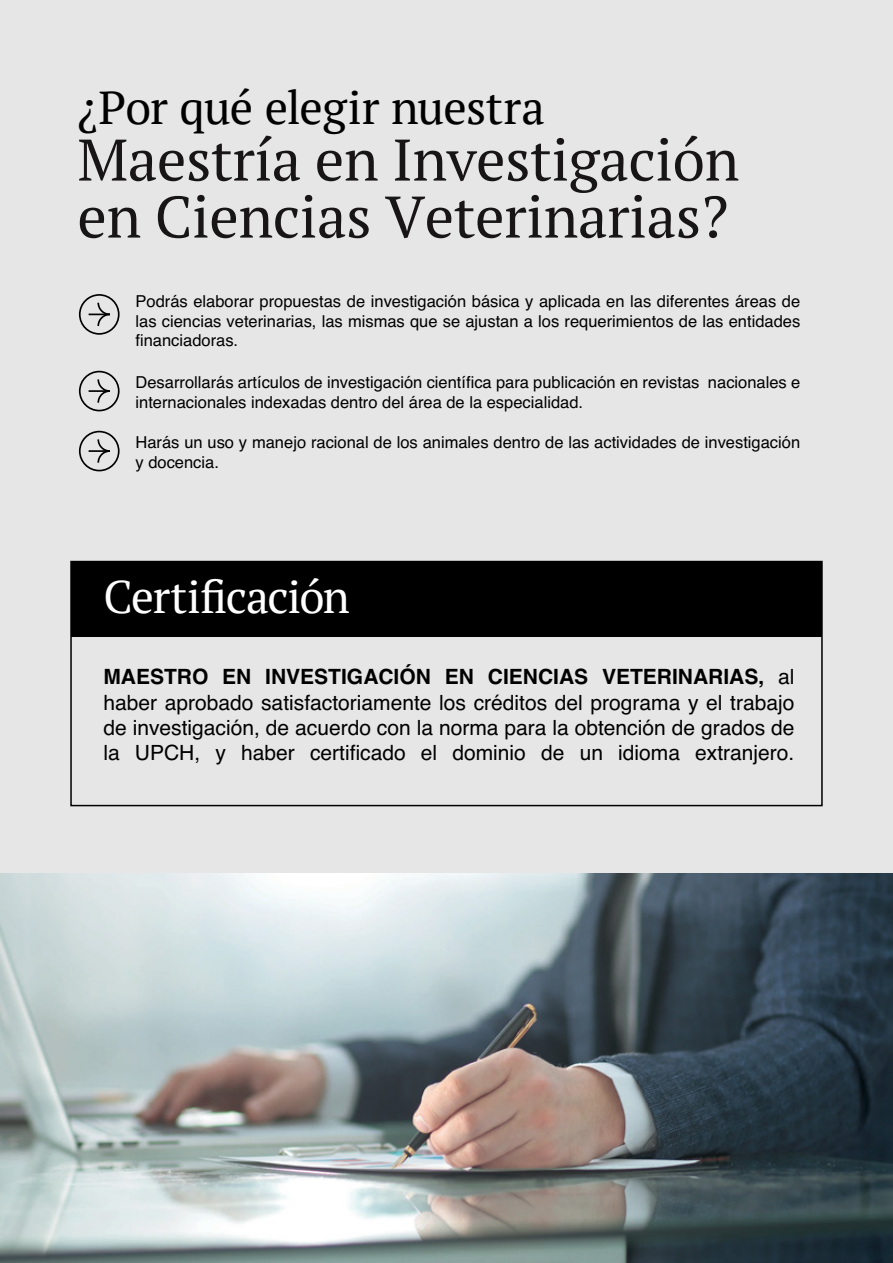
<style>
.page{position:relative;width:893px;height:1263px;background:#fff}
.page>*{position:absolute;margin:0;border:0;box-sizing:border-box;transform-origin:0 0}
.t1{font:58.5px/57px "PT Serif";letter-spacing:-.005em;color:#171515}
.t2{font:46.5px "PT Serif";letter-spacing:-.015em;color:#000}
.t3{font:45.45px "PT Serif";letter-spacing:-.025em;color:#fff}
.t4{font:21px/25.2px "Helvetica";color:#000;text-align:justify}
.t5{font:16.5px/19.5px "Helvetica";color:#000}
.s1{font-weight:700}
</style>
<div class="page">
<div style="left:0;top:0;width:893px;height:1219px;background:#e6e6e6"></div>
<svg style="left:79px;top:294px;width:41px;height:41px"></svg>
<div style="left:71px;top:561px;width:751px;height:76px;background:#000"></div>
<div style="left:70px;top:561px;width:753px;height:245px;border:2px solid #000"></div>
<svg style="left:79px;top:371px;width:41px;height:40px"></svg>
<svg style="left:79px;top:431px;width:41px;height:40px"></svg>
<img style="left:0;top:873px;width:893px;height:390px">
<h2 class="t2" style="left:77px;top:77px;width:469px">¿Por qué elegir nuestra</h2>
<h1 class="t1" style="left:77px;top:131px;width:663px">Maestría en Investigación en Ciencias Veterinarias?</h1>
<p class="t5" style="left:136px;top:292px;width:666px;text-align:justify">Podrás elaborar propuestas de investigación básica y aplicada en las diferentes áreas de las ciencias veterinarias, las mismas que se ajustan a los requerimientos de las entidades financiadoras.</p>
<p class="t5" style="left:136px;top:373px;width:666px">Desarrollarás artículos de investigación científica para publicación en revistas nacionales e internacionales indexadas dentro del área de la especialidad.</p>
<p class="t5" style="left:136px;top:433px;width:666px">Harás un uso y manejo racional de los animales dentro de las actividades de investigación y docencia.</p>
<h3 class="t3" style="left:103px;top:567px;width:248px">Certificación</h3>
<p class="t4" style="left:103px;top:665px;width:693px"><span class="s1">MAESTRO EN INVESTIGACIÓN EN CIENCIAS VETERINARIAS,</span> al haber aprobado satisfactoriamente los créditos del programa y el trabajo de investigación, de acuerdo con la norma para la obtención de grados de la UPCH, y haber certificado el dominio de un idioma extranjero.</p>
</div>
